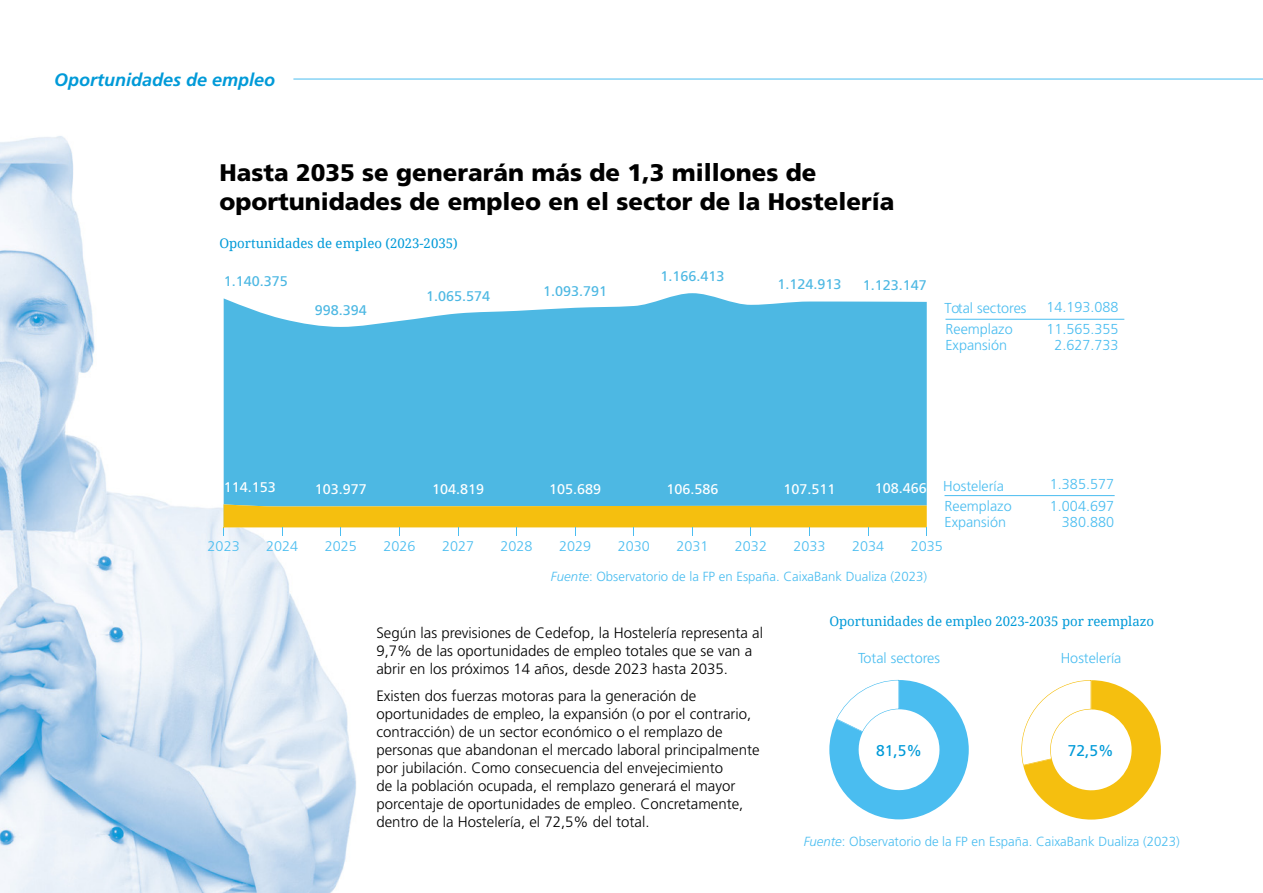
<style>
.page{position:relative;width:1263px;height:893px;background:#fff}
.page>*{position:absolute;margin:0;border:0;box-sizing:border-box;transform-origin:0 0}
.Titular{font:900 24px/28.5px "Frutiger LT Std";color:#000}
.t1{font:italic 700 18px "Frutiger LT Std";color:#009ad8}
.t2{font:15.6px "Frutiger LT Std";color:#009ad8}
.Cuerpo_de_texto{font:300 15px/18px "Frutiger LT Std";color:#000}
.t3{font:300 14.4px "Frutiger LT Std";color:#4abdf0}
.t4{font:13.95px "Frutiger LT Std";color:#4db8e3}
.t5{font:300 13.95px "Frutiger LT Std";color:#4abdf0}
.t6{font:13.95px "Frutiger LT Std";color:#fff}
.t7{font:300 13.2px "Frutiger LT Std";color:#4abdf0}
.t8{font:13.2px "Droid Serif";color:#009ad8}
.s1{font-style:italic}
</style>
<div class="page">
<img style="left:0;top:136px;width:356px;height:757px">
<hr style="left:293px;top:79px;width:970px;height:1px;background:#4abdf0">
<hr style="left:945px;top:319px;width:179px;height:1px;background:#4abdf0">
<hr style="left:944px;top:495px;width:171px;height:1px;background:#4abdf0">
<svg style="left:829px;top:680px;width:140px;height:139px"></svg>
<svg style="left:1021px;top:680px;width:140px;height:140px"></svg>
<svg style="left:223px;top:293px;width:704px;height:242px;background:#6dbfd3"></svg>
<p class="t1" style="left:54px;top:69px;width:223px">Oportunidades de empleo</p>
<p class="Titular" style="left:219px;top:159px;width:677px">Hasta 2035 se generarán más de 1,3 millones de oportunidades de empleo en el sector de la Hostelería</p>
<p class="t8" style="left:219px;top:234px;width:240px">Oportunidades de empleo (2023-2035)</p>
<p class="t4" style="left:224px;top:273px;width:66px">1.140.375</p>
<p class="t4" style="left:315px;top:302px;width:54px">998.394</p>
<p class="t4" style="left:426px;top:288px;width:66px">1.065.574</p>
<p class="t4" style="left:543px;top:283px;width:66px">1.093.791</p>
<p class="t4" style="left:660px;top:268px;width:66px">1.166.413</p>
<p class="t4" style="left:777px;top:276px;width:66px">1.124.913</p>
<p class="t4" style="left:863px;top:277px;width:66px">1.123.147</p>
<p class="t3" style="left:944px;top:300px;width:84px">Total sectores</p>
<p class="t3" style="left:1046px;top:299px;width:74px">14.193.088</p>
<p class="t3" style="left:945px;top:321px;width:69px">Reemplazo</p>
<p class="t3" style="left:1046px;top:321px;width:74px">11.565.355</p>
<p class="t3" style="left:945px;top:337px;width:63px">Expansión</p>
<p class="t3" style="left:1054px;top:337px;width:66px">2.627.733</p>
<p class="t6" style="left:224px;top:479px;width:54px">114.153</p>
<p class="t6" style="left:315px;top:481px;width:54px">103.977</p>
<p class="t6" style="left:432px;top:481px;width:54px">104.819</p>
<p class="t6" style="left:549px;top:481px;width:54px">105.689</p>
<p class="t6" style="left:666px;top:481px;width:54px">106.586</p>
<p class="t6" style="left:783px;top:481px;width:54px">107.511</p>
<p class="t6" style="left:875px;top:480px;width:54px">108.466</p>
<p class="t3" style="left:943px;top:478px;width:62px">Hostelería</p>
<p class="t3" style="left:1050px;top:476px;width:66px">1.385.577</p>
<p class="t3" style="left:944px;top:498px;width:69px">Reemplazo</p>
<p class="t3" style="left:1050px;top:498px;width:66px">1.004.697</p>
<p class="t3" style="left:944px;top:514px;width:63px">Expansión</p>
<p class="t3" style="left:1062px;top:514px;width:54px">380.880</p>
<p class="t5" style="left:208px;top:538px;width:34px">2023</p>
<p class="t5" style="left:266px;top:538px;width:34px">2024</p>
<p class="t5" style="left:325px;top:538px;width:34px">2025</p>
<p class="t5" style="left:383px;top:538px;width:34px">2026</p>
<p class="t5" style="left:442px;top:538px;width:34px">2027</p>
<p class="t5" style="left:501px;top:538px;width:34px">2028</p>
<p class="t5" style="left:559px;top:538px;width:34px">2029</p>
<p class="t5" style="left:618px;top:538px;width:34px">2030</p>
<p class="t5" style="left:676px;top:538px;width:34px">2031</p>
<p class="t5" style="left:735px;top:538px;width:34px">2032</p>
<p class="t5" style="left:793px;top:538px;width:34px">2033</p>
<p class="t5" style="left:852px;top:538px;width:34px">2034</p>
<p class="t5" style="left:911px;top:538px;width:34px">2035</p>
<p class="t7" style="left:551px;top:569px;width:378px"><span class="s1">Fuente</span>: Observatorio de la FP en España. CaixaBank Dualiza (2023)</p>
<p class="Cuerpo_de_texto" style="left:376px;top:624px;width:388px">Según las previsiones de Cedefop, la Hostelería representa al<br>9,7% de las oportunidades de empleo totales que se van a abrir en los próximos 14 años, desde 2023 hasta 2035.</p>
<p class="Cuerpo_de_texto" style="left:376px;top:687px;width:385px">Existen dos fuerzas motoras para la generación de oportunidades de empleo, la expansión (o por el contrario, contracción) de un sector económico o el remplazo de personas que abandonan el mercado laboral principalmente por jubilación. Como consecuencia del envejecimiento<br>de la población ocupada, el remplazo generará el mayor porcentaje de oportunidades de empleo. Concretamente, dentro de la Hostelería, el 72,5% del total.</p>
<p class="t8" style="left:829px;top:613px;width:326px">Oportunidades de empleo 2023-2035 por reemplazo</p>
<p class="t3" style="left:858px;top:650px;width:84px">Total sectores</p>
<p class="t3" style="left:1061px;top:650px;width:62px">Hostelería</p>
<p class="t2" style="left:876px;top:741px;width:47px">81,5%</p>
<p class="t2" style="left:1068px;top:741px;width:47px">72,5%</p>
<p class="t7" style="left:804px;top:833px;width:378px"><span class="s1">Fuente</span>: Observatorio de la FP en España. CaixaBank Dualiza (2023)</p>
</div>
